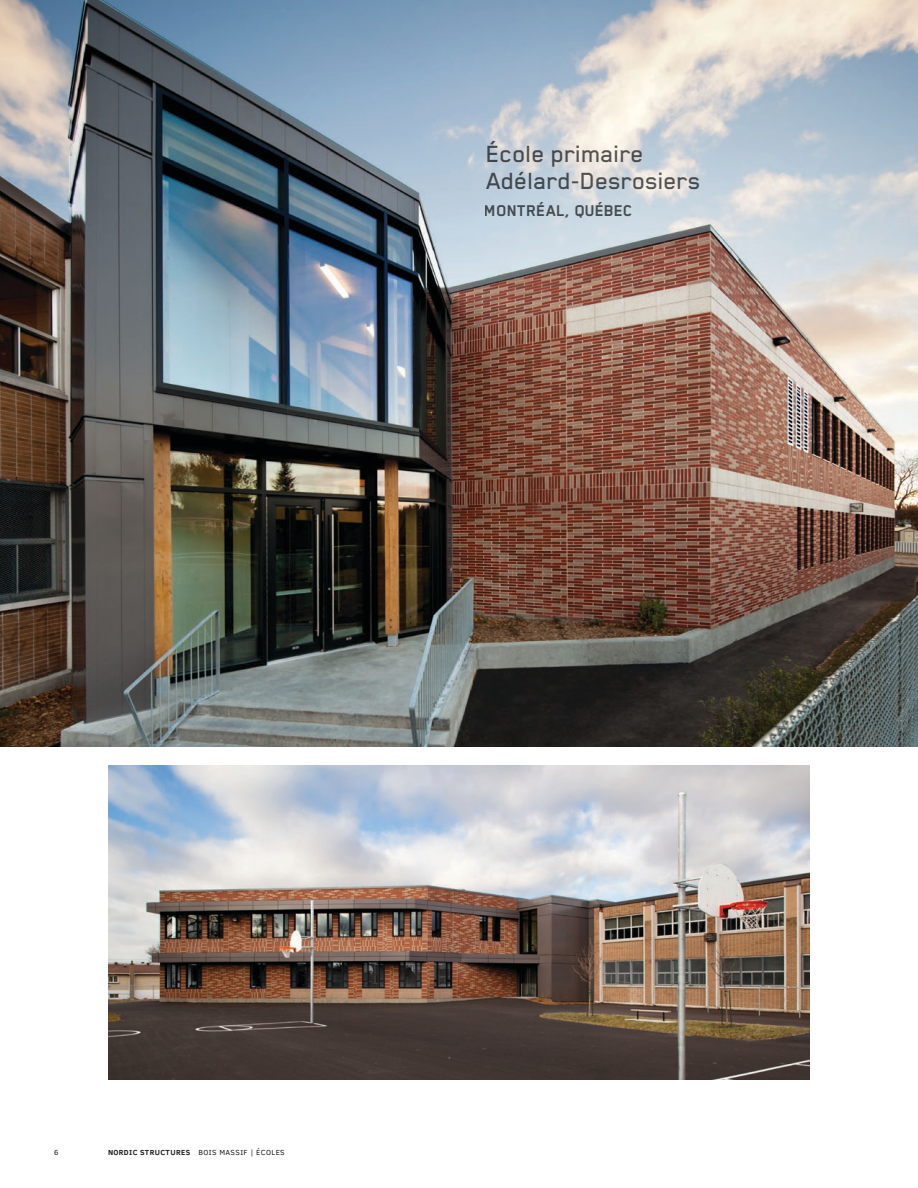
<style>
.page{position:relative;width:918px;height:1188px;background:#fff}
.page>*{position:absolute;margin:0;border:0;box-sizing:border-box;transform-origin:0 0}
.t1{font:500 27px/27px "Blender Pro";color:#58595b}
.t2{font:700 18px "Blender Pro";letter-spacing:-.005em;color:#58595b}
.t3{font:7.5px "Clear Sans";letter-spacing:.05em;color:#231f20}
.s1{font-weight:700}
</style>
<div class="page">
<img style="left:0;top:0;width:918px;height:747px">
<img style="left:108px;top:765px;width:702px;height:315px">
<h1 class="t1" style="left:486px;top:140px;width:216px">École primaire<br>Adélard-Desrosiers</h1>
<h2 class="t2" style="left:485px;top:201px;width:150px">MONTRÉAL, QUÉBEC</h2>
<p class="t3" style="left:54px;top:1147px;width:6px">6</p>
<p class="t3" style="left:108px;top:1147px;width:178px"><span class="s1">NORDIC STRUCTURES</span> BOIS MASSIF | ÉCOLES</p>
</div>
